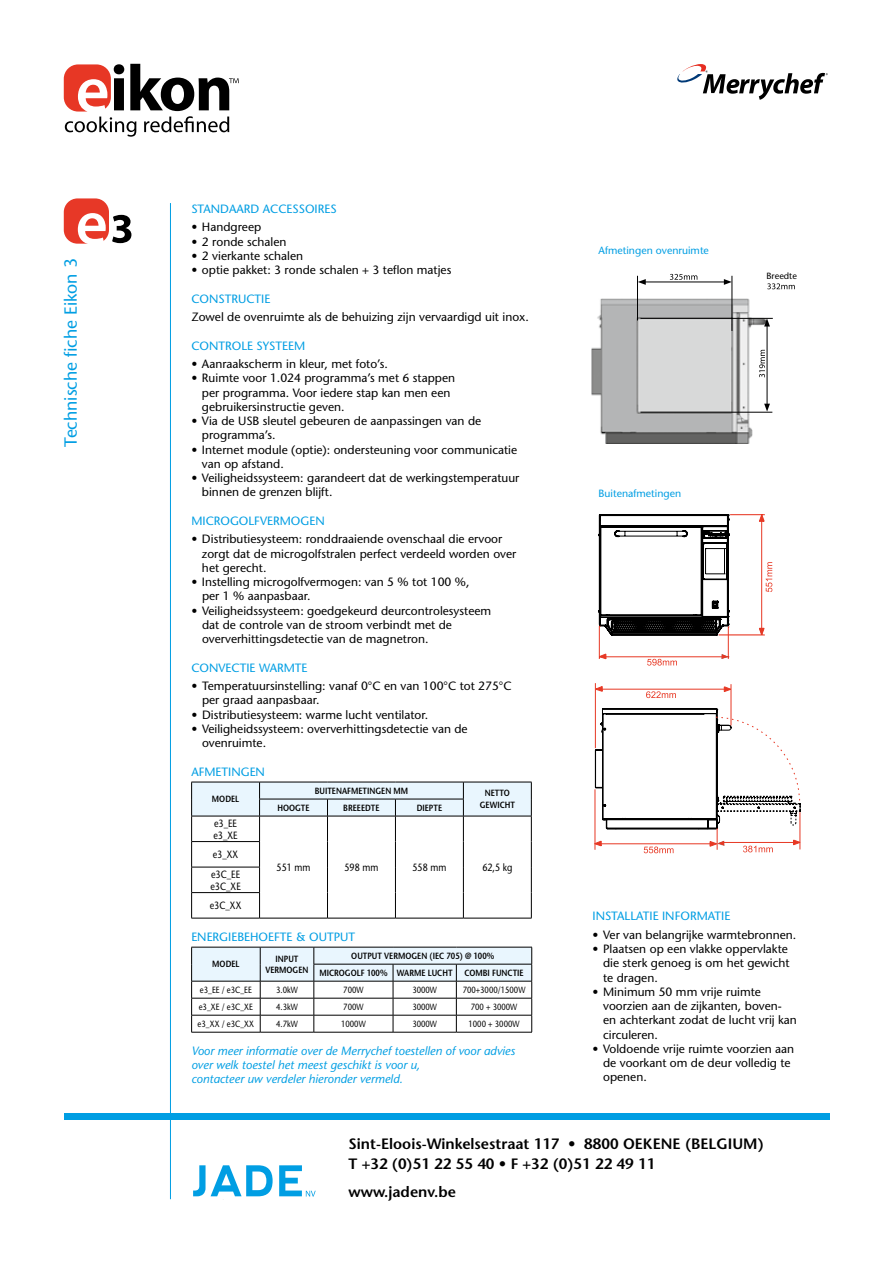
<style>
.page{position:relative;width:893px;height:1263px;background:#fff}
.page>*{position:absolute;margin:0;border:0;box-sizing:border-box;transform-origin:0 0}
.t1{font:500 17.55px "Stone Sans Std";color:#009ee3}
.t2{font:600 15px/19.5px "Stone Sans Std";color:#000}
.t3{font:500 12px/14.2px "Stone Sans Std";color:#000}
.t4{font:500 12px "Stone Sans Std";color:#009ee3}
.t5{font:italic 500 12px/14.2px "Stone Sans Std";color:#009ee3}
.t6{font:500 10.5px/19.5px "Stone Sans Std";color:#000;scale:.85 1}
.t7{font:500 10.5px "Stone Sans Std";color:#009ee3}
.t8{font:600 9px/10.5px "Stone Sans Std";color:#000;text-align:center;scale:.85 1}
.t9{font:500 9px "Stone Sans Std";color:#000;scale:.85 1}
.t10{font:500 9px "Stone Sans Std";color:#000}
</style>
<div class="page">
<svg style="left:64px;top:64px;width:175px;height:73px"></svg>
<svg style="left:112px;top:215px;width:19px;height:28px"></svg>
<div style="left:64px;top:198px;width:45px;height:46px;background:#e73827;border-radius:14px"></div>
<svg style="left:78px;top:213px;width:28px;height:31px"></svg>
<hr style="left:260px;top:918px;width:67px;height:1px;background:#000">
<hr style="left:327px;top:918px;width:68px;height:1px;background:#000">
<hr style="left:395px;top:918px;width:68px;height:1px;background:#000">
<hr style="left:463px;top:918px;width:69px;height:1px;background:#000">
<svg style="left:191px;top:782px;width:341px;height:136px"></svg>
<hr style="left:191px;top:918px;width:69px;height:1px;background:#000">
<svg style="left:191px;top:947px;width:341px;height:85px"></svg>
<hr style="left:191px;top:1032px;width:69px;height:1px;background:#000">
<hr style="left:260px;top:1032px;width:54px;height:1px;background:#000">
<hr style="left:314px;top:1032px;width:79px;height:1px;background:#000">
<hr style="left:393px;top:1032px;width:63px;height:1px;background:#000">
<hr style="left:456px;top:1032px;width:76px;height:1px;background:#000">
<svg style="left:677px;top:64px;width:151px;height:36px"></svg>
<hr style="left:170px;top:203px;width:1px;height:996px;background:#009ee3">
<img style="left:592px;top:298px;width:174px;height:146px">
<svg style="left:767px;top:283px;width:28px;height:6px"></svg>
<svg style="left:670px;top:274px;width:27px;height:6px"></svg>
<svg style="left:759px;top:350px;width:6px;height:27px"></svg>
<hr style="left:637px;top:276px;width:1px;height:44px;background:#000">
<hr style="left:732px;top:276px;width:1px;height:55px;background:#000">
<hr style="left:640px;top:412px;width:132px;height:1px;background:#000">
<hr style="left:640px;top:318px;width:133px;height:1px;background:#000">
<hr style="left:644px;top:282px;width:82px;height:1px;background:#000">
<svg style="left:638px;top:279px;width:8px;height:6px"></svg>
<svg style="left:724px;top:279px;width:8px;height:6px"></svg>
<hr style="left:767px;top:324px;width:1px;height:82px;background:#000">
<svg style="left:764px;top:404px;width:6px;height:8px"></svg>
<svg style="left:764px;top:319px;width:6px;height:7px"></svg>
<hr style="left:730px;top:514px;width:34px;height:1px;background:#e73824">
<hr style="left:719px;top:635px;width:45px;height:1px;background:#e73824">
<hr style="left:761px;top:515px;width:1px;height:120px;background:#e73824">
<svg style="left:766px;top:562px;width:6px;height:30px"></svg>
<hr style="left:599px;top:626px;width:1px;height:33px;background:#e73824">
<svg style="left:598px;top:514px;width:131px;height:121px"></svg>
<hr style="left:728px;top:627px;width:1px;height:32px;background:#e73824">
<hr style="left:599px;top:656px;width:129px;height:1px;background:#e73824">
<svg style="left:647px;top:659px;width:30px;height:6px"></svg>
<hr style="left:595px;top:683px;width:1px;height:65px;background:#e73824">
<hr style="left:731px;top:684px;width:1px;height:41px;background:#e73824">
<hr style="left:602px;top:689px;width:125px;height:1px;background:#e73824">
<svg style="left:724px;top:687px;width:7px;height:5px"></svg>
<svg style="left:595px;top:686px;width:7px;height:5px"></svg>
<svg style="left:599px;top:654px;width:7px;height:5px"></svg>
<svg style="left:722px;top:654px;width:7px;height:5px"></svg>
<svg style="left:759px;top:628px;width:6px;height:8px"></svg>
<svg style="left:759px;top:514px;width:6px;height:7px"></svg>
<svg style="left:594px;top:708px;width:206px;height:145px"></svg>
<hr style="left:800px;top:812px;width:1px;height:37px;background:#e73824">
<svg style="left:646px;top:691px;width:30px;height:7px"></svg>
<svg style="left:193px;top:1165px;width:80px;height:31px"></svg>
<svg style="left:279px;top:1165px;width:37px;height:32px"></svg>
<div style="left:64px;top:1113px;width:766px;height:7px;background:#009ee3"></div>
<h1 class="t1" style="left:60px;top:447px;width:190px;rotate:-90deg">Technische fiche Eikon 3</h1>
<p class="t4" style="left:191px;top:202px;width:87px">Standaard accessoires</p>
<p class="t3" style="left:191px;top:220px;width:71px">• Handgreep</p>
<p class="t3" style="left:191px;top:234px;width:97px">• 2 ronde schalen</p>
<p class="t3" style="left:191px;top:249px;width:113px">• 2 vierkante schalen</p>
<p class="t3" style="left:191px;top:263px;width:261px">• optie pakket: 3 ronde schalen + 3 teflon matjes</p>
<p class="t4" style="left:191px;top:291px;width:35px">Constructie</p>
<p class="t3" style="left:191px;top:310px;width:339px">Zowel de ovenruimte als de behuizing zijn vervaardigd uit inox.</p>
<p class="t4" style="left:191px;top:338px;width:36px">Co ntro</p>
<p class="t4" style="left:241px;top:338px;width:36px">le systeem</p>
<p class="t3" style="left:191px;top:357px;width:198px">• Aanraakscherm in kleur, met foto’s.</p>
<p class="t3" style="left:202px;top:371px;width:255px;text-indent:-11px">• Ruimte voor 1.024 programma’s met 6 stappen per programma. Voor iedere stap kan men een gebruikersinstructie geven.</p>
<p class="t3" style="left:202px;top:414px;width:281px;text-indent:-11px">• Via de USB sleutel gebeuren de aanpassingen van de programma’s.</p>
<p class="t3" style="left:202px;top:442px;width:317px;text-indent:-11px">• Internet module (optie): ondersteuning voor communicatie van op afstand.</p>
<p class="t3" style="left:202px;top:471px;width:319px;text-indent:-11px">• Veiligheidssysteem: garandeert dat de werkingstemperatuur binnen de grenzen blijft.</p>
<p class="t4" style="left:191px;top:514px;width:20px">Microgo</p>
<p class="t4" style="left:249px;top:514px;width:21px">lfvermoge</p>
<p class="t4" style="left:315px;top:514px;width:11px">n</p>
<p class="t3" style="left:202px;top:532px;width:316px;text-indent:-11px">• Distributiesysteem: ronddraaiende ovenschaal die ervoor zorgt dat de microgolfstralen perfect verdeeld worden over het gerecht.</p>
<p class="t3" style="left:202px;top:575px;width:269px;text-indent:-11px">• Instelling microgolfvermogen: van 5 % tot 100 %, per 1 % aanpasbaar.</p>
<p class="t3" style="left:202px;top:603px;width:291px;text-indent:-11px">• Veiligheidssysteem: goedgekeurd deurcontrolesysteem dat de controle van de stroom verbindt met de oververhittingsdetectie van de magnetron.</p>
<p class="t4" style="left:191px;top:660px;width:35px">Co nvectie</p>
<p class="t4" style="left:259px;top:660px;width:27px">warmte</p>
<p class="t3" style="left:202px;top:679px;width:311px;text-indent:-11px">• Temperatuursinstelling: vanaf 0°C en van 100°C tot 275°C per graad aanpasbaar.</p>
<p class="t3" style="left:191px;top:707px;width:238px">• Distributiesysteem: warme lucht ventilator.</p>
<p class="t3" style="left:202px;top:722px;width:267px;text-indent:-11px">• Veiligheidssysteem: oververhittingsdetectie van de ovenruimte.</p>
<p class="t4" style="left:191px;top:764px;width:73px">AFMETINGEN</p>
<p class="t8" style="left:212px;top:794px;width:34px">MODEL</p>
<p class="t8" style="left:315px;top:785px;width:112px">BUITENAFMETINGEN MM</p>
<p class="t8" style="left:485px;top:788px;width:31px">NETTO</p>
<p class="t8" style="left:277px;top:802px;width:39px">HOOGTE</p>
<p class="t8" style="left:343px;top:802px;width:44px">BREEEDTE</p>
<p class="t8" style="left:417px;top:802px;width:31px">DIEPTE</p>
<p class="t8" style="left:480px;top:800px;width:43px">GEWICHT</p>
<p class="t6" style="left:213px;top:817px;width:30px;line-height:12px">e3_EE e3_XE</p>
<p class="t6" style="left:211px;top:845px;width:36px">e3_XX e3C_EE</p>
<p class="t6" style="left:210px;top:876px;width:39px">e3C_XE e3C_XX</p>
<p class="t4" style="left:191px;top:929px;width:165px">EN ERGIEBEHOEFTE &amp; OUTPUT</p>
<p class="t8" style="left:212px;top:959px;width:34px">MODEL</p>
<p class="t8" style="left:265px;top:954px;width:52px">INPUT<br>VERMOGEN</p>
<p class="t8" style="left:319px;top:947px;width:207px;line-height:17px;text-align:left;text-indent:32px">OUTPUT VERMOGEN (IEC 705) @ 100%<br>MICROGOLF 100% WARME LUCHT</p>
<p class="t6" style="left:277px;top:857px;width:41px">551 mm</p>
<p class="t6" style="left:345px;top:857px;width:41px">598 mm</p>
<p class="t6" style="left:412px;top:857px;width:41px">558 mm</p>
<p class="t6" style="left:482px;top:857px;width:37px">62,5 kg</p>
<p class="t8" style="left:464px;top:967px;width:71px">COMBI FUNCTIE</p>
<p class="t9" style="left:200px;top:984px;width:63px">e3_EE / e3C_EE</p>
<p class="t9" style="left:276px;top:984px;width:27px">3.0kW</p>
<p class="t9" style="left:343px;top:984px;width:25px">700W</p>
<p class="t9" style="left:412px;top:984px;width:31px">3000W</p>
<p class="t9" style="left:463px;top:984px;width:75px">700+3000/1500W</p>
<p class="t9" style="left:199px;top:1001px;width:65px">e3_XE / e3C_XE</p>
<p class="t9" style="left:276px;top:1001px;width:27px">4.3kW</p>
<p class="t9" style="left:343px;top:1001px;width:25px">700W</p>
<p class="t9" style="left:412px;top:1001px;width:31px">3000W</p>
<p class="t9" style="left:471px;top:1001px;width:56px">700 + 3000W</p>
<p class="t9" style="left:198px;top:1018px;width:68px">e3_XX / e3C_XX</p>
<p class="t9" style="left:276px;top:1018px;width:27px">4.7kW</p>
<p class="t9" style="left:341px;top:1018px;width:31px">1000W</p>
<p class="t9" style="left:412px;top:1018px;width:31px">3000W</p>
<p class="t9" style="left:468px;top:1018px;width:62px">1000 + 3000W</p>
<p class="t5" style="left:191px;top:1044px;width:325px">Voor meer informatie over de Merrychef toestellen of voor advies over welk toestel het meest geschikt is voor u,<br>contacteer uw verdeler hieronder vermeld.</p>
<p class="t7" style="left:599px;top:244px;width:112px">Afmetingen ovenruimte</p>
<p class="t10" style="left:766px;top:270px;width:32px">Breedte</p>
<p class="t7" style="left:599px;top:487px;width:84px">Buitenafmetingen</p>
<p class="t4" style="left:592px;top:909px;width:98px">Installatie i nform</p>
<p class="t4" style="left:708px;top:909px;width:13px">atie</p>
<p class="t3" style="left:592px;top:927px;width:205px">• Ver van belangrijke warmtebronnen.</p>
<p class="t3" style="left:603px;top:942px;width:188px;text-indent:-11px">• Plaatsen op een vlakke oppervlakte die sterk genoeg is om het gewicht te dragen.</p>
<p class="t3" style="left:603px;top:984px;width:195px;text-indent:-11px">• Minimum 50 mm vrije ruimte voorzien aan de zijkanten, boven&shy;en achterkant zodat de lucht vrij kan circuleren.</p>
<p class="t3" style="left:603px;top:1041px;width:193px;text-indent:-11px">• Voldoende vrije ruimte voorzien aan de voorkant om de deur volledig te openen.</p>
<p class="t2" style="left:349px;top:1134px;width:417px">Sint-Eloois-Winkelsestraat 117 • 8800 OEKENE (BELGIUM)<br>T +32 (0)51 22 55 40 • F +32 (0)51 22 49 11</p>
<p class="t2" style="left:349px;top:1182px;width:109px">www.jadenv.be</p>
</div>
